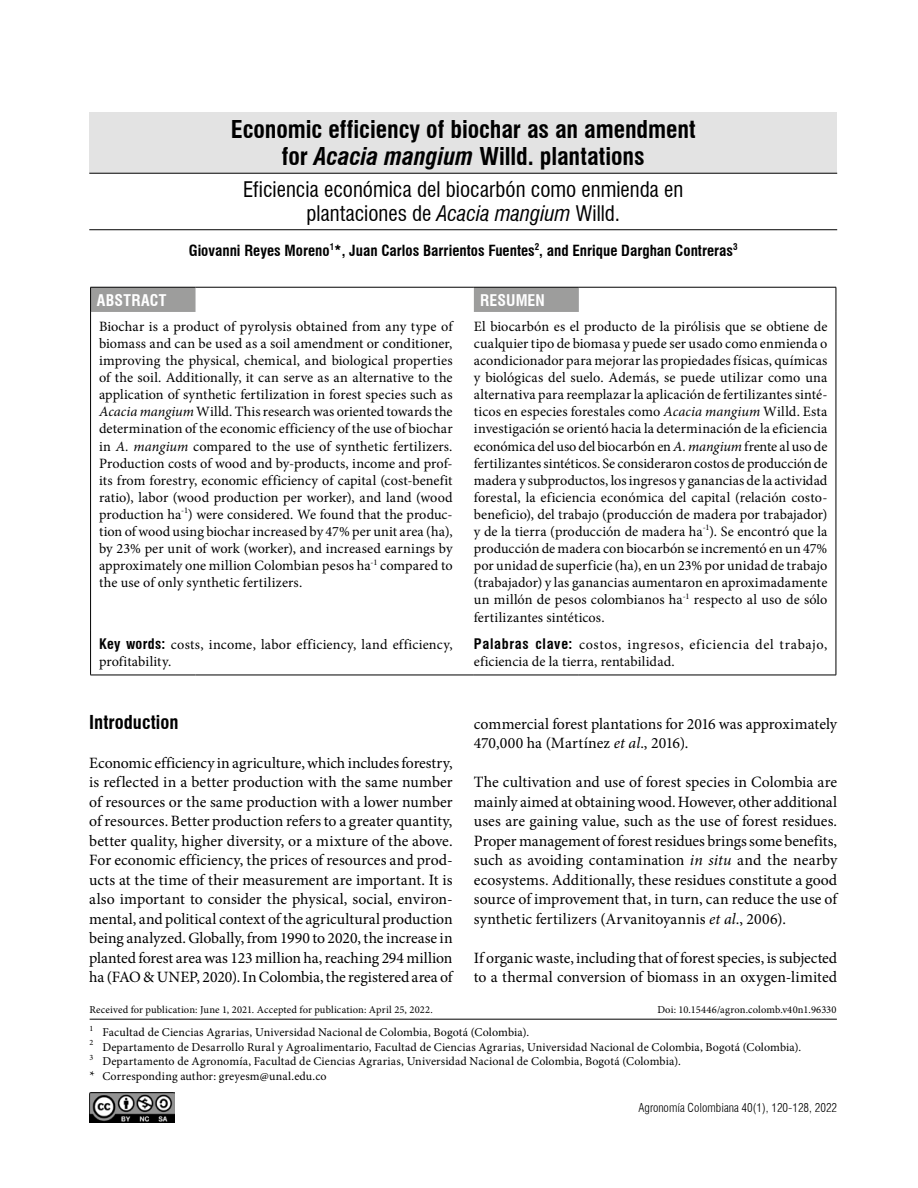
<style>
.page{position:relative;width:918px;height:1188px;background:#fff}
.page>*{position:absolute;margin:0;border:0;box-sizing:border-box;transform-origin:0 0}
.t1{font:700 condensed 24px/27px "Swiss 721 BT";letter-spacing:-.005em;color:#000;text-align:center}
.t2{font:condensed 21px/24px "Swiss 721 BT";color:#000;text-align:center}
.t3{font:700 condensed 18.75px "Swiss 721 BT";color:#000}
.t4{font:15.75px/19.5px "Minion Pro";color:#000;text-align:justify}
.t5{font:700 condensed 15.75px "Swiss 721 BT";letter-spacing:.01em;color:#fff}
.t6{font:700 condensed 15px "Swiss 721 BT";color:#000}
.t7{font:14.25px/17.1px "Minion Pro";letter-spacing:.015em;color:#000;text-align:justify}
.t8{font:14.25px/17.1px "Minion Pro";letter-spacing:.035em;color:#000}
.t9{font:12px/14.4px "Minion Pro";letter-spacing:.01em;color:#000}
.t10{font:300 condensed 12px "Swiss 721 BT";color:#000}
.t11{font:10.5px "Minion Pro";letter-spacing:.015em;color:#000}
.t12{font:8.1px "Minion Pro";color:#000}
.s1{font-style:italic}
.s2{font-family:"Swiss 721 BT";font-weight:700;font-stretch:condensed}
.s3{font-size:13.5px}
</style>
<div class="page">
<hr style="left:90px;top:1019px;width:747px;height:1px;background:#000">
<hr style="left:836px;top:312px;width:1px;height:318px;background:#000">
<hr style="left:836px;top:630px;width:1px;height:45px;background:#000">
<svg style="left:90px;top:287px;width:489px;height:25px"></svg>
<hr style="left:196px;top:287px;width:278px;height:1px;background:#000">
<hr style="left:474px;top:287px;width:105px;height:1px;background:#000">
<hr style="left:579px;top:287px;width:257px;height:1px;background:#000">
<svg style="left:836px;top:287px;width:1px;height:25px"></svg>
<hr style="left:90px;top:312px;width:1px;height:318px;background:#000">
<hr style="left:90px;top:630px;width:1px;height:45px;background:#000">
<hr style="left:90px;top:675px;width:106px;height:1px;background:#000">
<hr style="left:196px;top:675px;width:278px;height:1px;background:#000">
<hr style="left:474px;top:675px;width:105px;height:1px;background:#000">
<hr style="left:579px;top:675px;width:257px;height:1px;background:#000">
<img style="left:89px;top:1093px;width:85px;height:30px">
<div style="left:89px;top:112px;width:748px;height:61px;background:#e3e3e3"></div>
<hr style="left:89px;top:173px;width:748px;height:1px;background:#000">
<hr style="left:89px;top:229px;width:748px;height:1px;background:#000">
<h1 class="t1" style="left:231px;top:115px;width:466px">Economic efficiency of biochar as an amendment for <span class="s1">Acacia mangium</span> Willd. plantations</h1>
<h2 class="t2" style="left:243px;top:177px;width:442px">Eficiencia económica del biocarbón como enmienda en plantaciones de <span class="s1">Acacia mangium</span> Willd.</h2>
<p class="t6" style="left:189px;top:242px;width:550px">Giovanni Reyes Moreno<sup>1</sup>*, Juan Carlos Barrientos Fuentes<sup>2</sup>, and Enrique Darghan Contreras<sup>3</sup></p>
<p class="t5" style="left:97px;top:290px;width:71px">ABSTRACT</p>
<p class="t5" style="left:480px;top:290px;width:66px">RESUMEN</p>
<p class="t7" style="left:99px;top:318px;width:355px">Biochar is a product of pyrolysis obtained from any type of biomass and can be used as a soil amendment or conditioner, improving the physical, chemical, and biological properties of the soil. Additionally, it can serve as an alternative to the application of synthetic fertilization in forest species such as <span class="s1">Acacia mangium</span> Willd. This research was oriented towards the determination of the economic efficiency of the use of biochar in <span class="s1">A. mangium</span> compared to the use of synthetic fertilizers.<br>Production costs of wood and by-products, income and prof&shy;its from forestry, economic efficiency of capital (cost-benefit ratio), labor (wood production per worker), and land (wood production ha<sup>-1</sup>) were considered. We found that the produc&shy;tion of wood using biochar increased by 47% per unit area (ha), by 23% per unit of work (worker), and increased earnings by approximately one million Colombian pesos ha<sup>-1</sup> compared to the use of only synthetic fertilizers.</p>
<p class="t7" style="left:474px;top:318px;width:355px">El biocarbón es el producto de la pirólisis que se obtiene de cualquier tipo de biomasa y puede ser usado como enmienda o acondicionador para mejorar las propiedades físicas, químicas y biológicas del suelo. Además, se puede utilizar como una alternativa para reemplazar la aplicación de fertilizantes sinté&shy;ticos en especies forestales como <span class="s1">Acacia mangium</span> Willd. Esta investigación se orientó hacia la determinación de la eficiencia económica del uso del biocarbón en <span class="s1">A. mangium</span> frente al uso de fertilizantes sintéticos. Se consideraron costos de producción de madera y subproductos, los ingresos y ganancias de la actividad forestal, la eficiencia económica del capital (relación costo&shy;beneficio), del trabajo (producción de madera por trabajador) y de la tierra (producción de madera ha<sup>-1</sup>). Se encontró que la producción de madera con biocarbón se incrementó en un 47% por unidad de superficie (ha), en un 23% por unidad de trabajo (trabajador) y las ganancias aumentaron en aproximadamente un millón de pesos colombianos ha<sup>-1</sup> respecto al uso de sólo fertilizantes sintéticos.</p>
<p class="t7" style="left:99px;top:636px;width:355px"><span class="s2">Key words:</span> costs, income, labor efficiency, land efficiency, profitability.</p>
<p class="t8" style="left:474px;top:636px;width:355px"><span class="s2">Palabras clave:</span> costos, ingresos, eficiencia del trabajo, eficiencia de la tierra, rentabilidad.</p>
<h3 class="t3" style="left:89px;top:711px;width:91px">Introduction</h3>
<p class="t4" style="left:89px;top:753px;width:365px">Economic efficiency in agriculture, which includes forestry, is reflected in a better production with the same number of resources or the same production with a lower number of resources. Better production refers to a greater quantity, better quality, higher diversity, or a mixture of the above.<br>For economic efficiency, the prices of resources and prod&shy;ucts at the time of their measurement are important. It is also important to consider the physical, social, environ&shy;mental, and political context of the agricultural production being analyzed. Globally, from 1990 to 2020, the increase in planted forest area was 123 million ha, reaching 294 million ha (FAO &amp; UNEP, 2020). In Colombia, the registered area of</p>
<p class="t4" style="left:474px;top:714px;width:365px">commercial forest plantations for 2016 was approximately<br>470,000 ha (Martínez <span class="s1">et al</span>., 2016).</p>
<p class="t4" style="left:474px;top:772px;width:365px">The cultivation and use of forest species in Colombia are mainly aimed at obtaining wood. However, other additional uses are gaining value, such as the use of forest residues.<br>Proper management of forest residues brings some benefits, such as avoiding contamination <span class="s1">in situ</span> and the nearby ecosystems. Additionally, these residues constitute a good source of improvement that, in turn, can reduce the use of synthetic fertilizers (Arvanitoyannis <span class="s1">et al</span>., 2006).</p>
<p class="t4" style="left:474px;top:948px;width:365px">If organic waste, including that of forest species, is subjected to a thermal conversion of biomass in an oxygen-limited</p>
<p class="t11" style="left:90px;top:1003px;width:345px">Received for publication: June 1, 2021. Accepted for publication: April 25, 2022.</p>
<p class="t11" style="left:657px;top:1003px;width:181px">Doi: 10.15446/agron.colomb.v40n1.96330</p>
<p class="t9" style="left:90px;top:1025px;width:441px"><sup>1</sup> Facultad de Ciencias Agrarias, Universidad Nacional de Colombia, Bogotá (Colombia).</p>
<p class="t12" style="left:90px;top:1037px;width:5px">2</p>
<p class="t9" style="left:90px;top:1040px;width:713px;text-indent:13px">Departamento de Desarrollo Rural y Agroalimentario, Facultad de Ciencias Agrarias, Universidad Nacional de Colombia, Bogotá (Colombia).<br><sup>3</sup> Departamento de Agronomía, Facultad de Ciencias Agrarias, Universidad Nacional de Colombia, Bogotá (Colombia).<br><span class="s3">*</span> Corresponding author: greyesm@unal.edu.co</p>
<p class="t10" style="left:639px;top:1101px;width:200px">Agronomía Colombiana 40(1), 120-128, 2022</p>
</div>
